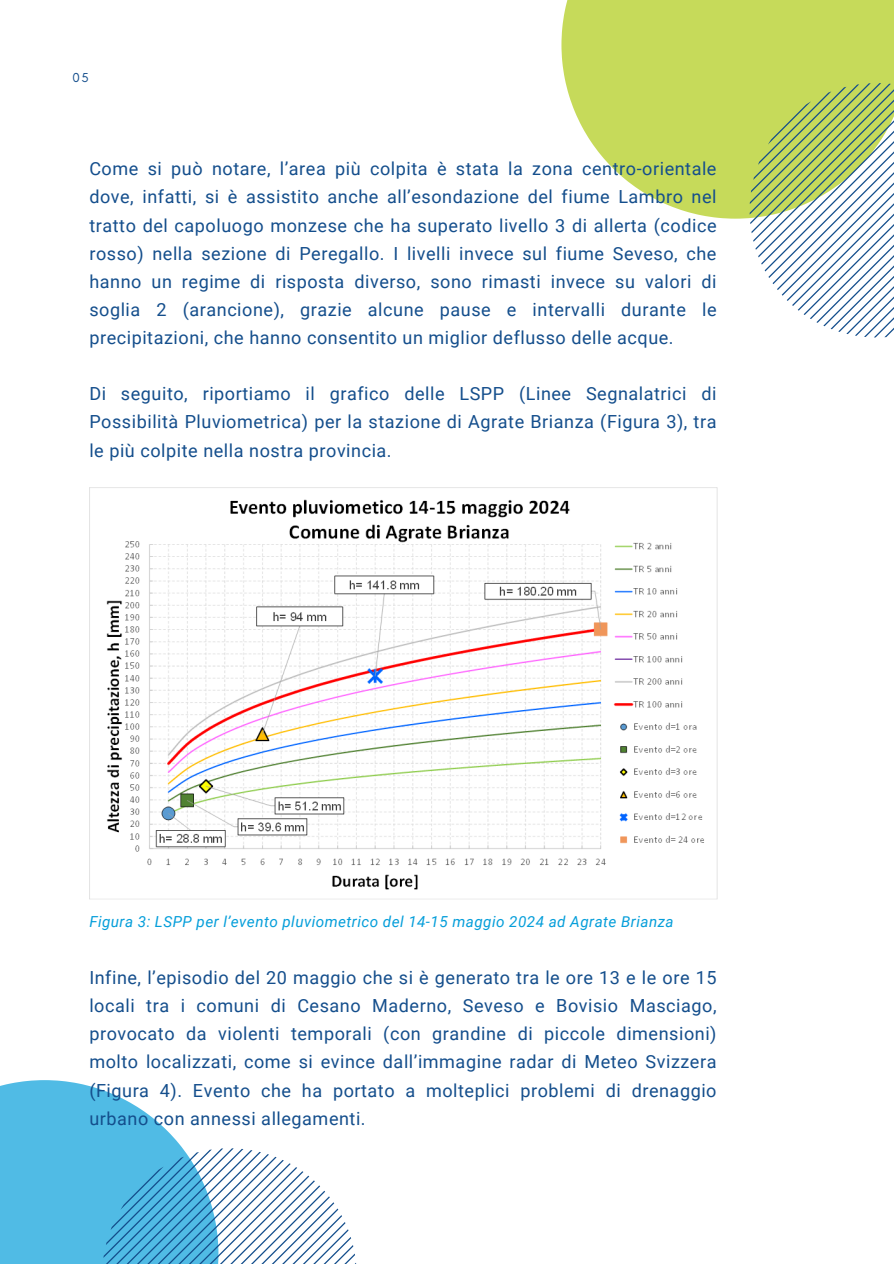
<style>
.page{position:relative;width:894px;height:1264px;background:#fff}
.page>*{position:absolute;margin:0;border:0;box-sizing:border-box;transform-origin:0 0}
.t1{font:18px/28.2px "Roboto";letter-spacing:.03em;color:#144e8c;text-align:justify}
.t2{font:italic 15.15px "Roboto";letter-spacing:.03em;color:#059eda}
.t3{font:13.2px "Glacial Indifference";color:#144e8c}
</style>
<div class="page">
<svg style="left:561px;top:0;width:332px;height:219px;background:#cdde6f"></svg>
<svg style="left:749px;top:83px;width:144px;height:254px"></svg>
<svg style="left:0;top:1080px;width:183px;height:183px;background:#65c3e8"></svg>
<svg style="left:102px;top:1148px;width:254px;height:115px"></svg>
<img style="left:89px;top:488px;width:628px;height:411px">
<p class="t3" style="left:73px;top:70px;width:18px">05</p>
<p class="t1" style="left:89px;top:155px;width:628px">Come si può notare, l’area più colpita è stata la zona centro-orientale dove, infatti, si è assistito anche all’esondazione del fiume Lambro nel tratto del capoluogo monzese che ha superato livello 3 di allerta (codice rosso) nella sezione di Peregallo. I livelli invece sul fiume Seveso, che hanno un regime di risposta diverso, sono rimasti invece su valori di soglia 2 (arancione), grazie alcune pause e intervalli durante le precipitazioni, che hanno consentito un miglior deflusso delle acque.</p>
<p class="t1" style="left:89px;top:380px;width:628px">Di seguito, riportiamo il grafico delle LSPP (Linee Segnalatrici di Possibilità Pluviometrica) per la stazione di Agrate Brianza (Figura 3), tra le più colpite nella nostra provincia.</p>
<h1 class="t2" style="left:89px;top:912px;width:585px">Figura 3: LSPP per l’evento pluviometrico del 14-15 maggio 2024 ad Agrate Brianza</h1>
<p class="t1" style="left:89px;top:963px;width:628px">Infine, l’episodio del 20 maggio che si è generato tra le ore 13 e le ore 15 locali tra i comuni di Cesano Maderno, Seveso e Bovisio Masciago, provocato da violenti temporali (con grandine di piccole dimensioni) molto localizzati, come si evince dall’immagine radar di Meteo Svizzera (Figura 4). Evento che ha portato a molteplici problemi di drenaggio urbano con annessi allegamenti.</p>
</div>
